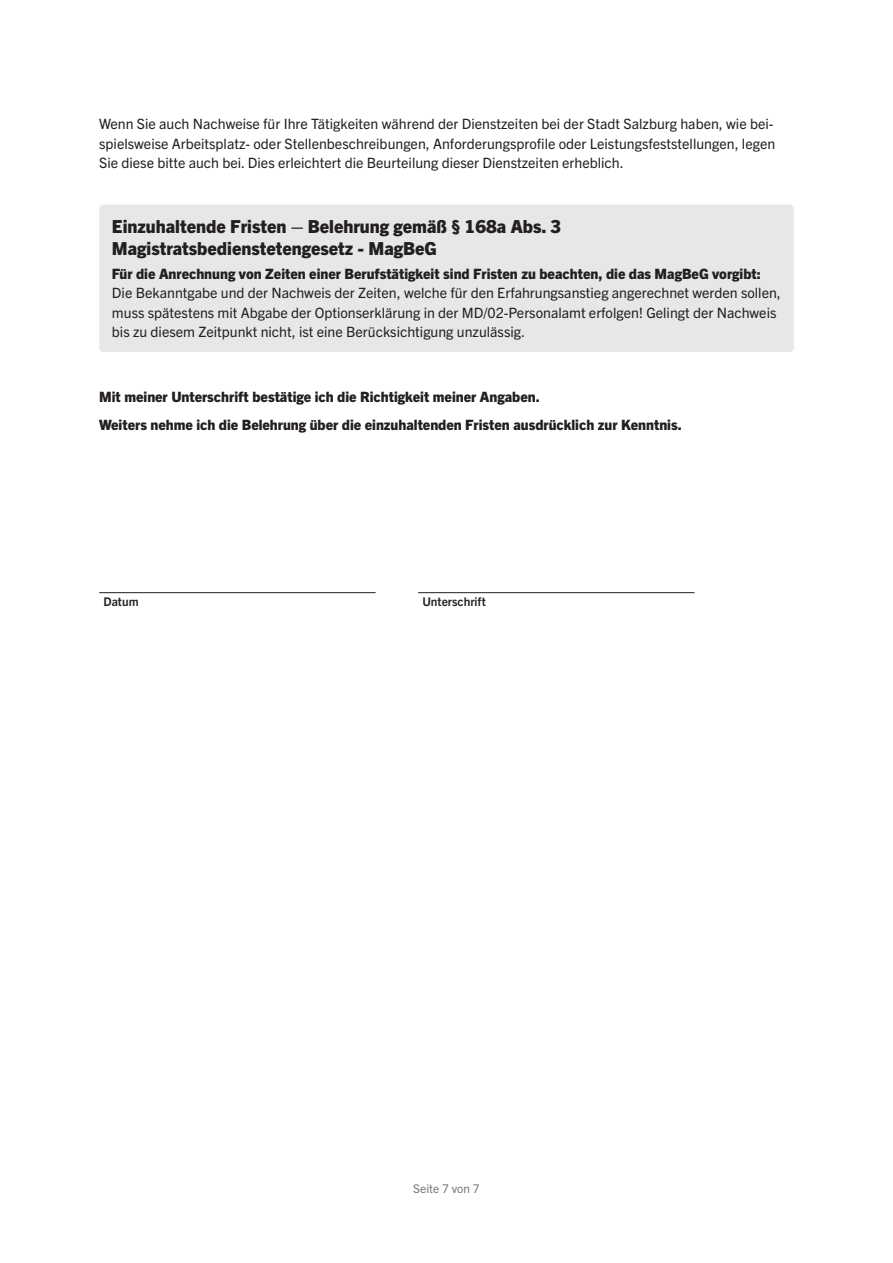
<style>
.page{position:relative;width:893px;height:1263px;background:#fff}
.page>*{position:absolute;margin:0;border:0;box-sizing:border-box;transform-origin:0 0}
.t1{font:800 18px/22.5px "Trade Gothic Next LT Pro";color:#231f20}
.t2{font:14.25px/19.5px "Trade Gothic Next LT Pro";color:#231f20}
.t3{font:800 14.25px/28px "Trade Gothic Next LT Pro";color:#231f20}
.t4{font:700 12px "Trade Gothic Next LT Pro";color:#231f20}
.t5{font:12px "Trade Gothic Next LT Pro";color:#76787b}
</style>
<div class="page">
<hr style="left:99px;top:592px;width:277px;height:1px;background:#231f20">
<hr style="left:418px;top:592px;width:276px;height:1px;background:#231f20">
<div style="left:99px;top:205px;width:695px;height:147px;background:#e6e7e9;border-radius:4px"></div>
<p class="t2" style="left:99px;top:114px;width:678px">Wenn Sie auch Nachweise für Ihre Tätigkeiten während der Dienstzeiten bei der Stadt Salzburg haben, wie bei&shy;spielsweise Arbeitsplatz- oder Stellenbeschreibungen, Anforderungsprofile oder Leistungsfeststellungen, legen<br>Sie diese bitte auch bei. Dies erleichtert die Beurteilung dieser Dienstzeiten erheblich.</p>
<p class="t1" style="left:112px;top:214px;width:451px">Einzuhaltende Fristen – Belehrung gemäß § 168a Abs. 3<br>Magistratsbedienstetengesetz - MagBeG</p>
<p class="t3" style="left:112px;top:259px;width:650px">Für die Anrechnung von Zeiten einer Berufstätigkeit sind Fristen zu beachten, die das MagBeG vorgibt:</p>
<p class="t2" style="left:112px;top:283px;width:670px">Die Bekanntgabe und der Nachweis der Zeiten, welche für den Erfahrungsanstieg angerechnet werden sollen, muss spätestens mit Abgabe der Optionserklärung in der MD/02-Personalamt erfolgen! Gelingt der Nachweis bis zu diesem Zeitpunkt nicht, ist eine Berücksichtigung unzulässig.</p>
<p class="t3" style="left:99px;top:382px;width:584px">Mit meiner Unterschrift bestätige ich die Richtigkeit meiner Angaben.<br>Weiters nehme ich die Belehrung über die einzuhaltenden Fristen ausdrücklich zur Kenntnis.</p>
<p class="t4" style="left:103px;top:593px;width:37px">Datum</p>
<p class="t4" style="left:422px;top:593px;width:65px">Unterschrift</p>
<p class="t5" style="left:413px;top:1180px;width:68px">Seite 7 von 7</p>
</div>
